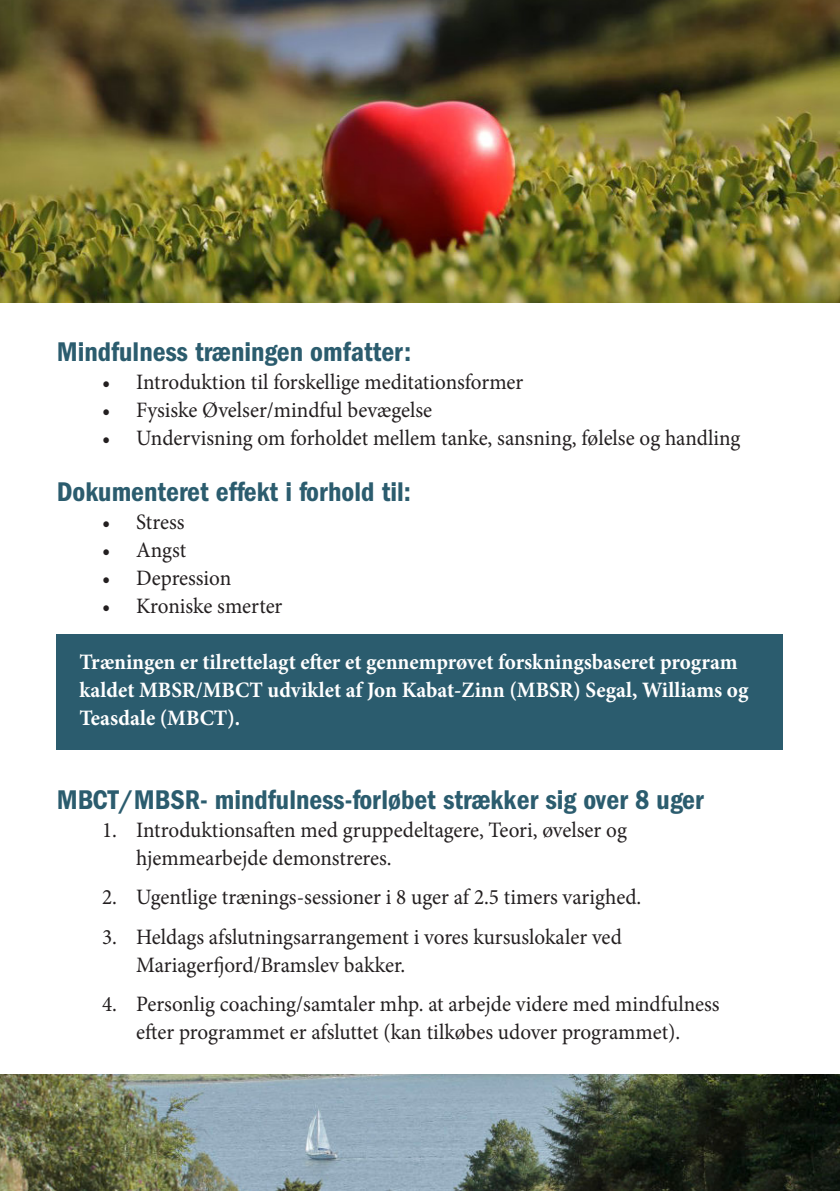
<style>
.page{position:relative;width:840px;height:1191px;background:#fff}
.page>*{position:absolute;margin:0;border:0;box-sizing:border-box;transform-origin:0 0}
.t1{font:28px "Franklin Gothic LT Pro Cn Dm";color:#2b5c6e}
.t2{font:22px/28px "Minion Pro";color:#231f20;scale:.96 1}
.t3{font:700 22px/28px "Minion Pro";color:#fff;scale:.96 1}
</style>
<div class="page">
<img style="left:0;top:1074px;width:839px;height:117px">
<div style="left:57px;top:634px;width:725px;height:115px;background:#2b5c6e"></div>
<img style="left:0;top:0;width:839px;height:302px">
<p class="t1" style="left:57px;top:335px;width:356px">Mindfulness træningen omfatter:</p>
<p class="t2" style="left:102px;top:370px;width:440px">• Introduktion til forskellige meditationsformer</p>
<p class="t2" style="left:102px;top:398px;width:345px">• Fysiske Øvelser/mindful bevægelse</p>
<p class="t2" style="left:102px;top:426px;width:666px">• Undervisning om forholdet mellem tanke, sansning, følelse og handling</p>
<p class="t1" style="left:57px;top:475px;width:355px">Dokumenteret effekt i forhold til:</p>
<p class="t2" style="left:102px;top:510px;width:87px">• Stress</p>
<p class="t2" style="left:102px;top:538px;width:89px">• Angst</p>
<p class="t2" style="left:102px;top:566px;width:136px">• Depression</p>
<p class="t2" style="left:102px;top:594px;width:189px">• Kroniske smerter</p>
<p class="t3" style="left:79px;top:649px;width:698px">Træningen er tilrettelagt efter et gennemprøvet forskningsbaseret program kaldet MBSR/MBCT udviklet af Jon Kabat-Zinn (MBSR) Segal, Williams og<br>Teasdale (MBCT).</p>
<p class="t1" style="left:57px;top:783px;width:648px">MBCT/MBSR- mindfulness-forløbet strækker sig over 8 uger</p>
<p class="t2" style="left:136px;top:818px;width:512px;text-indent:-34px">1. Introduktionsaften med gruppedeltagere, Teori, øvelser og hjemmearbejde demonstreres.</p>
<p class="t2" style="left:102px;top:885px;width:563px">2. Ugentlige trænings-sessioner i 8 uger af 2.5 timers varighed.</p>
<p class="t2" style="left:136px;top:924px;width:507px;text-indent:-34px">3. Heldags afslutningsarrangement i vores kursuslokaler ved<br>Mariagerfjord/Bramslev bakker.</p>
<p class="t2" style="left:102px;top:992px;width:644px;text-align:center">4. Personlig coaching/samtaler mhp. at arbejde videre med mindfulness efter programmet er afsluttet (kan tilkøbes udover programmet).</p>
</div>
